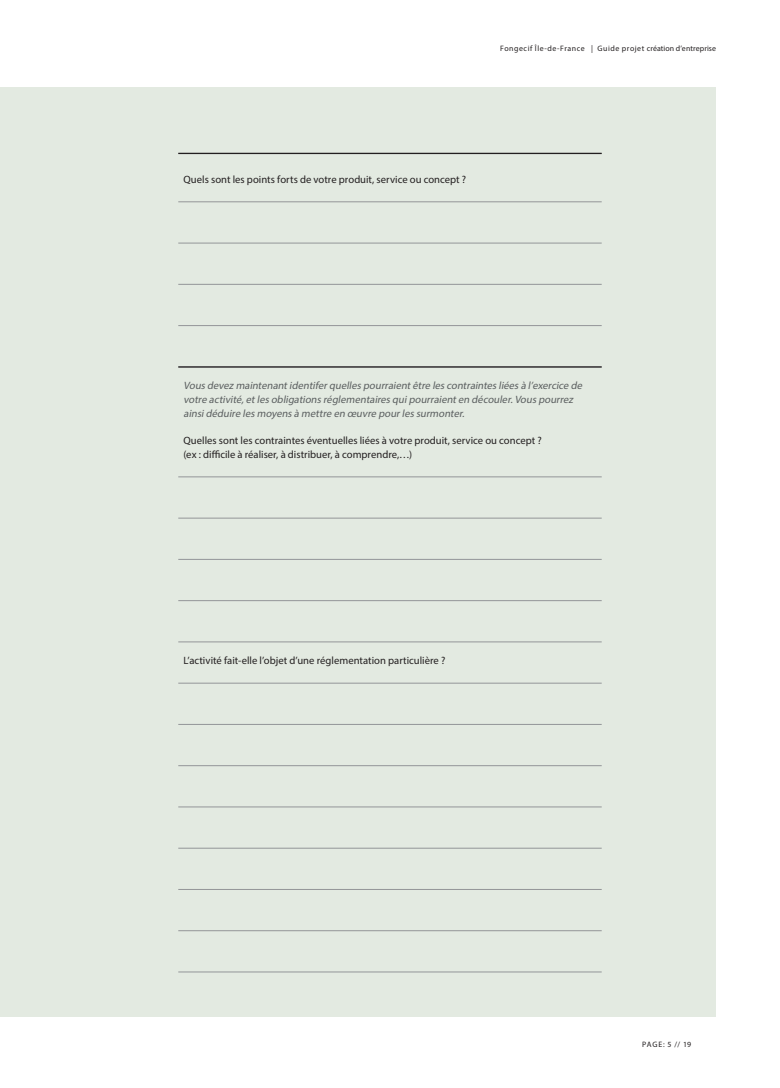
<style>
.page{position:relative;width:780px;height:1088px;background:#fff}
.page>*{position:absolute;margin:0;border:0;box-sizing:border-box;transform-origin:0 0}
.t1{font:10.62px/13.8px "Myriad Pro";color:#231f20}
.t2{font:italic 10.62px/13.8px "Myriad Pro";color:#5a5e5f}
.t3{font:7.88px "Myriad Pro";letter-spacing:.06em;color:#231f20}
</style>
<div class="page">
<div style="left:0;top:7px;width:772px;height:1010px;background:#e3eae1"></div>
<div style="left:716px;top:7px;width:56px;height:1074px;background:#fff"></div>
<div style="left:0;top:7px;width:772px;height:80px;background:#fff"></div>
<hr style="left:178px;top:201px;width:423px;height:1px;background:#939598">
<hr style="left:178px;top:243px;width:423px;height:1px;background:#939598">
<hr style="left:178px;top:284px;width:423px;height:1px;background:#939598">
<hr style="left:178px;top:325px;width:423px;height:1px;background:#939598">
<hr style="left:178px;top:476px;width:423px;height:1px;background:#939598">
<hr style="left:178px;top:518px;width:423px;height:1px;background:#939598">
<hr style="left:178px;top:559px;width:423px;height:1px;background:#939598">
<hr style="left:178px;top:600px;width:423px;height:1px;background:#939598">
<hr style="left:178px;top:641px;width:423px;height:1px;background:#939598">
<hr style="left:178px;top:683px;width:423px;height:1px;background:#939598">
<hr style="left:178px;top:724px;width:423px;height:1px;background:#939598">
<hr style="left:178px;top:765px;width:423px;height:1px;background:#939598">
<hr style="left:178px;top:806px;width:423px;height:1px;background:#939598">
<hr style="left:178px;top:848px;width:423px;height:1px;background:#939598">
<hr style="left:178px;top:889px;width:423px;height:1px;background:#939598">
<hr style="left:178px;top:930px;width:423px;height:1px;background:#939598">
<hr style="left:178px;top:971px;width:423px;height:1px;background:#939598">
<hr style="left:178px;top:153px;width:423px;height:1px;background:#231f20">
<hr style="left:178px;top:366px;width:423px;height:2px;background:#231f20">
<p class="t3" style="left:500px;top:43px;width:217px">Fongecif Île-de-France | Guide projet création d’entreprise</p>
<p class="t1" style="left:183px;top:172px;width:284px">Quels sont les points forts de votre produit, service ou concept ?</p>
<p class="t2" style="left:183px;top:378px;width:402px">Vousdevez maintenantidentiferquellespourraientêtre lescontraintesliéesà l’exercice de votre activité,etlesobligationsréglementairesquipourraienten découler.Vouspourrez ainsidéduire lesmoyensà mettre en œuvre pourlessurmonter.</p>
<p class="t1" style="left:183px;top:433px;width:360px">Quelles sont les contraintes éventuelles liées à votre produit, service ou concept ? (ex : difficile à réaliser, à distribuer, à comprendre,…)</p>
<p class="t1" style="left:183px;top:653px;width:263px">L’activité fait-elle l’objet d’une réglementation particulière ?</p>
<p class="t3" style="left:642px;top:1039px;width:51px">PAGE: 5 // 19</p>
</div>
